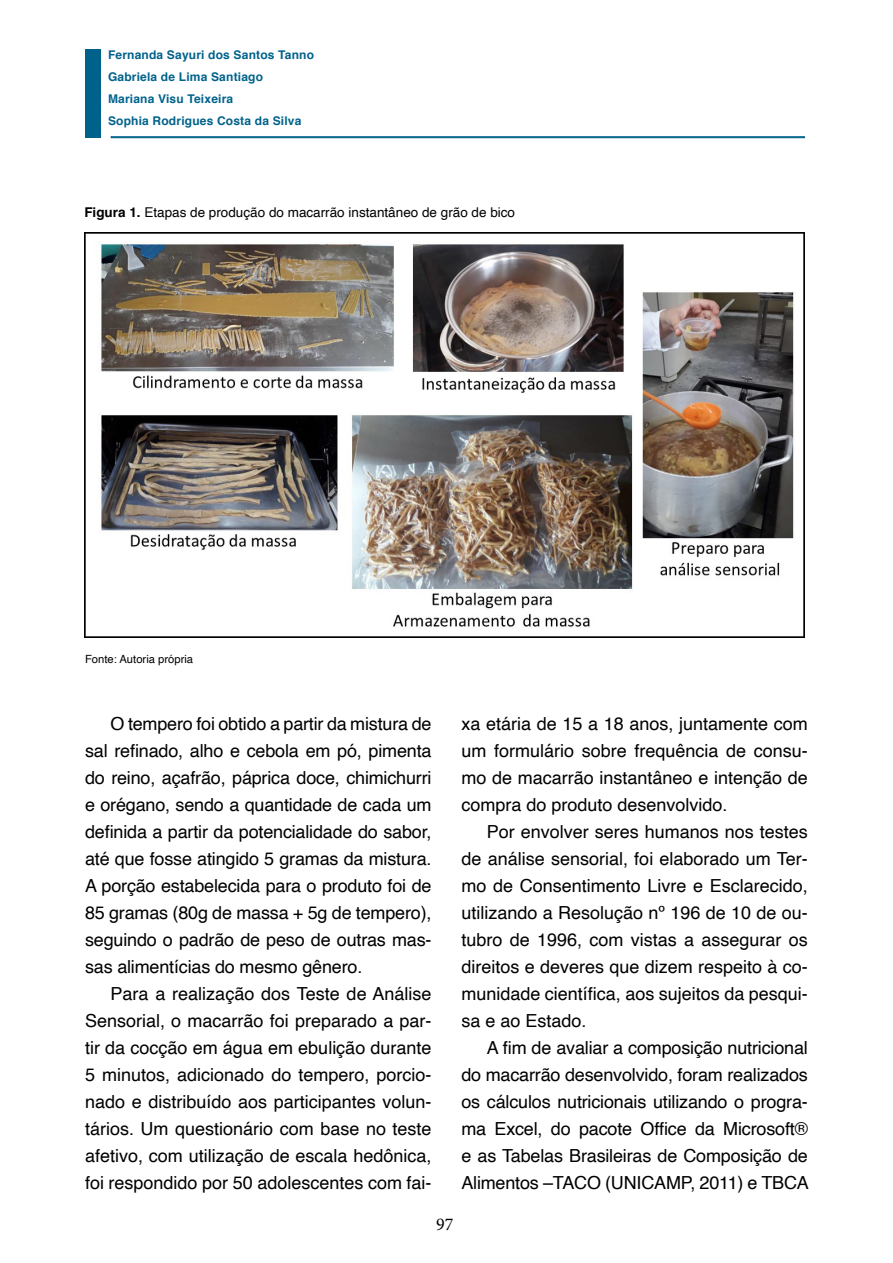
<style>
.page{position:relative;width:893px;height:1263px;background:#fff}
.page>*{position:absolute;margin:0;border:0;box-sizing:border-box;transform-origin:0 0}
.Matéria_TXT{font:18px/27px "Helvetica";color:#000;text-align:justify}
.t1{font:18px "Minion Pro";color:#000}
.Imagens_Legendas{font:13.5px "Helvetica";color:#000}
.t2{font:700 12px/22px "Helvetica";letter-spacing:.015em;color:#00628b}
.Imagens_Créditos{font:11.25px "Helvetica";color:#000}
.s1{font-weight:700}
</style>
<div class="page">
<div style="left:111px;top:136px;width:694px;height:2px;border:1px solid #00628b"></div>
<div style="left:85px;top:50px;width:16px;height:88px;background:#00628b"></div>
<img style="left:84px;top:233px;width:720px;height:405px">
<p class="t2" style="left:108px;top:44px;width:208px">Fernanda Sayuri dos Santos Tanno<br>Gabriela de Lima Santiago<br>Mariana Visu Teixeira<br>Sophia Rodrigues Costa da Silva</p>
<p class="Imagens_Legendas" style="left:84px;top:202px;width:432px"><span class="s1">Figura 1.</span> Etapas de produção do macarrão instantâneo de grão de bico</p>
<p class="Imagens_Créditos" style="left:85px;top:650px;width:110px">Fonte: Autoria própria</p>
<p class="Matéria_TXT" style="left:85px;top:711px;width:348px;text-indent:26px">O tempero foi obtido a partir da mistura de sal refinado, alho e cebola em pó, pimenta do reino, açafrão, páprica doce, chimichurri e orégano, sendo a quantidade de cada um definida a partir da potencialidade do sabor, até que fosse atingido 5 gramas da mistura.<br>A porção estabelecida para o produto foi de 85 gramas (80g de massa + 5g de tempero), seguindo o padrão de peso de outras mas&shy;sas alimentícias do mesmo gênero.</p>
<p class="Matéria_TXT" style="left:85px;top:981px;width:348px;text-indent:26px">Para a realização dos Teste de Análise Sensorial, o macarrão foi preparado a par&shy;tir da cocção em água em ebulição durante 5 minutos, adicionado do tempero, porcio&shy;nado e distribuído aos participantes volun&shy;tários. Um questionário com base no teste afetivo, com utilização de escala hedônica, foi respondido por 50 adolescentes com fai-</p>
<p class="Matéria_TXT" style="left:461px;top:711px;width:348px">xa etária de 15 a 18 anos, juntamente com um formulário sobre frequência de consu&shy;mo de macarrão instantâneo e intenção de compra do produto desenvolvido.</p>
<p class="Matéria_TXT" style="left:461px;top:819px;width:348px;text-indent:26px">Por envolver seres humanos nos testes de análise sensorial, foi elaborado um Ter&shy;mo de Consentimento Livre e Esclarecido, utilizando a Resolução nº 196 de 10 de ou&shy;tubro de 1996, com vistas a assegurar os direitos e deveres que dizem respeito à co&shy;munidade científica, aos sujeitos da pesqui&shy;sa e ao Estado.</p>
<p class="Matéria_TXT" style="left:461px;top:1035px;width:349px;text-indent:26px">A fim de avaliar a composição nutricional do macarrão desenvolvido, foram realizados os cálculos nutricionais utilizando o progra&shy;ma Excel, do pacote Office da Microsoft® e as Tabelas Brasileiras de Composição de Alimentos –TACO (UNICAMP, 2011) e TBCA</p>
<p class="t1" style="left:436px;top:1212px;width:19px">97</p>
</div>
